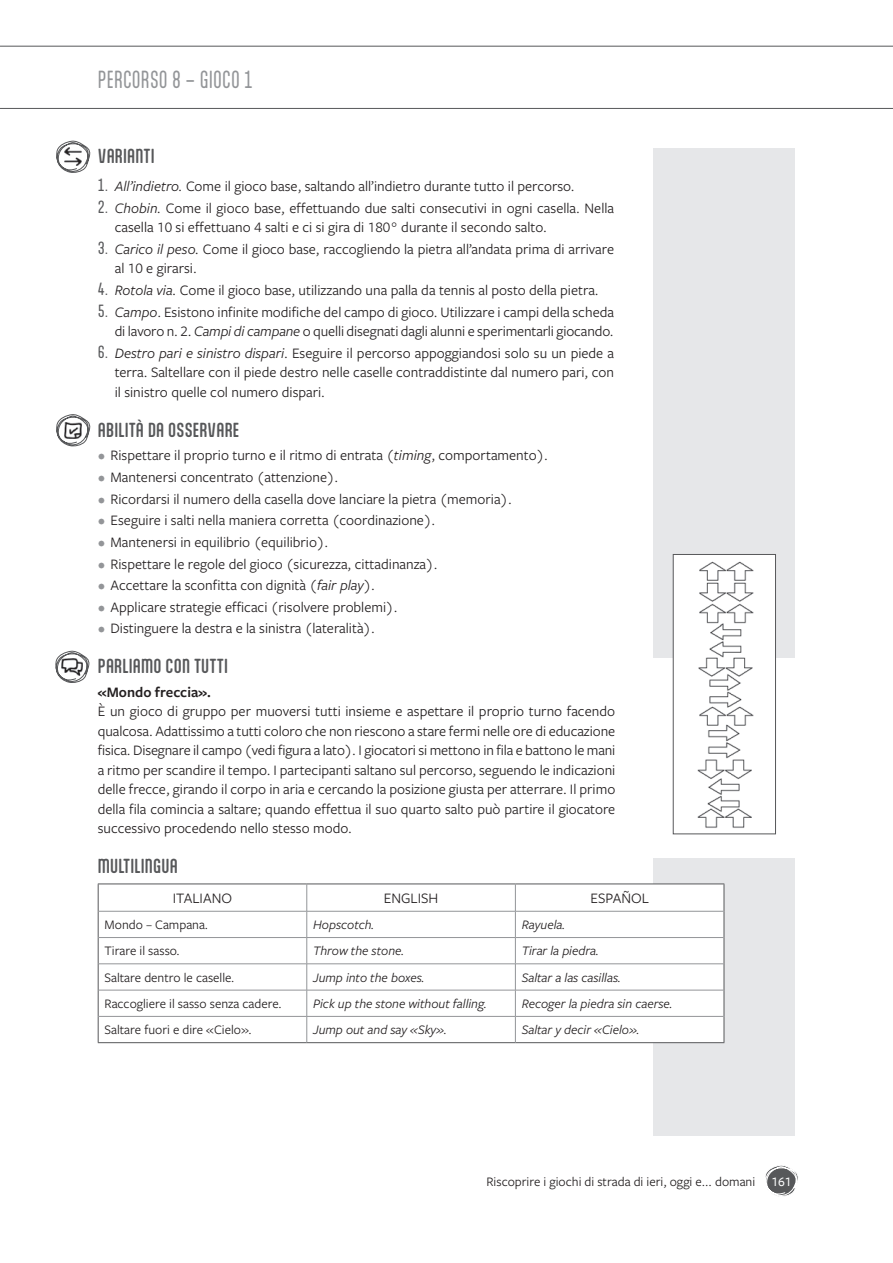
<style>
.page{position:relative;width:893px;height:1263px;background:#fff}
.page>*{position:absolute;margin:0;border:0;box-sizing:border-box;transform-origin:0 0}
.t1{font:21px "Aptly";letter-spacing:.01em;color:#939598;scale:.9 1}
.t2{font:500 17.25px "Aptly";letter-spacing:.01em;color:#57585a}
.t3{font:15px/19.5px "Freight Sans Pro";color:#231f20}
.t4{font:600 15px "Freight Sans Pro";color:#231f20}
.t5{font:italic 13.5px "Freight Sans Pro";color:#231f20}
.t6{font:13.5px "Freight Sans Pro";color:#231f20}
.s1{font-family:"Aptly";color:#57585a}
.s2{font-style:italic}
.s3{color:#939598}
.s4{font-weight:500;color:#fff}
</style>
<div class="page">
<svg style="left:765px;top:1165px;width:33px;height:32px"></svg>
<div style="left:654px;top:149px;width:141px;height:509px;background:#e6e7e9"></div>
<div style="left:654px;top:858px;width:141px;height:277px;background:#e6e7e9"></div>
<svg style="left:99px;top:884px;width:625px;height:158px"></svg>
<hr style="left:98px;top:883px;width:209px;height:1px;background:#57585a">
<hr style="left:307px;top:883px;width:208px;height:1px;background:#57585a">
<hr style="left:515px;top:883px;width:209px;height:1px;background:#57585a">
<svg style="left:98px;top:884px;width:1px;height:158px"></svg>
<svg style="left:724px;top:884px;width:1px;height:158px"></svg>
<hr style="left:98px;top:1042px;width:209px;height:1px;background:#57585a">
<hr style="left:307px;top:1042px;width:208px;height:1px;background:#57585a">
<hr style="left:515px;top:1042px;width:209px;height:1px;background:#57585a">
<hr style="left:99px;top:911px;width:208px;height:1px;background:#939598">
<hr style="left:307px;top:911px;width:208px;height:1px;background:#939598">
<hr style="left:515px;top:911px;width:209px;height:1px;background:#939598">
<hr style="left:99px;top:937px;width:208px;height:1px;background:#939598">
<hr style="left:307px;top:937px;width:208px;height:1px;background:#939598">
<hr style="left:515px;top:937px;width:209px;height:1px;background:#939598">
<hr style="left:99px;top:963px;width:208px;height:1px;background:#939598">
<hr style="left:307px;top:963px;width:208px;height:1px;background:#939598">
<hr style="left:515px;top:963px;width:209px;height:1px;background:#939598">
<hr style="left:99px;top:990px;width:208px;height:1px;background:#939598">
<hr style="left:307px;top:990px;width:208px;height:1px;background:#939598">
<hr style="left:515px;top:990px;width:209px;height:1px;background:#939598">
<hr style="left:99px;top:1016px;width:208px;height:1px;background:#939598">
<hr style="left:307px;top:1016px;width:208px;height:1px;background:#939598">
<svg style="left:307px;top:884px;width:1px;height:158px"></svg>
<hr style="left:515px;top:1016px;width:209px;height:1px;background:#939598">
<svg style="left:515px;top:884px;width:1px;height:158px"></svg>
<svg style="left:56px;top:141px;width:35px;height:32px"></svg>
<svg style="left:56px;top:414px;width:35px;height:33px"></svg>
<svg style="left:55px;top:651px;width:35px;height:32px"></svg>
<svg style="left:0;top:46px;width:893px;height:63px"></svg>
<img style="left:675px;top:556px;width:99px;height:272px">
<div style="left:673px;top:554px;width:103px;height:280px;border:1px solid #57585a"></div>
<h1 class="t1" style="left:98px;top:66px;width:174px">PERCORSO 8 – GIOCO 1</h1>
<p class="t2" style="left:98px;top:145px;width:58px">VARIANTI</p>
<p class="t3" style="left:98px;top:176px;width:478px"><span class="s1">1.</span> <span class="s2">All’indietro.</span> Come il gioco base, saltando all’indietro durante tutto il percorso.</p>
<p class="t3" style="left:115px;top:198px;width:501px;text-indent:-17px"><span class="s1">2.</span> <span class="s2">Chobin.</span> Come il gioco base, effettuando due salti consecutivi in ogni casella. Nella casella 10 si effettuano 4 salti e ci si gira di 180° durante il secondo salto.</p>
<p class="t3" style="left:115px;top:239px;width:501px;text-indent:-17px"><span class="s1">3.</span> <span class="s2">Carico il peso.</span> Come il gioco base, raccogliendo la pietra all’andata prima di arrivare al 10 e girarsi.</p>
<p class="t3" style="left:98px;top:280px;width:502px"><span class="s1">4.</span> <span class="s2">Rotola via.</span> Come il gioco base, utilizzando una palla da tennis al posto della pietra.</p>
<p class="t3" style="left:98px;top:301px;width:518px;text-align:right"><span class="s1">5.</span> <span class="s2">Campo</span>. Esistono infinite modifiche del campo di gioco. Utilizzare i campi della scheda di lavoro n. 2. <span class="s2">Campi di campane</span> o quelli disegnati dagli alunni e sperimentarli giocando.</p>
<p class="t3" style="left:115px;top:343px;width:501px;text-align:justify;text-indent:-17px"><span class="s1">6.</span> <span class="s2">Destro pari e sinistro dispari</span>. Eseguire il percorso appoggiandosi solo su un piede a terra. Saltellare con il piede destro nelle caselle contraddistinte dal numero pari, con il sinistro quelle col numero dispari.</p>
<p class="t2" style="left:98px;top:419px;width:143px">ABILITÀ DA OSSERVARE</p>
<p class="t3" style="left:98px;top:445px;width:452px"><span class="s3">•</span> Rispettare il proprio turno e il ritmo di entrata (<span class="s2">timing</span>, comportamento).</p>
<p class="t3" style="left:98px;top:467px;width:242px"><span class="s3">•</span> Mantenersi concentrato (attenzione).</p>
<p class="t3" style="left:98px;top:488px;width:416px"><span class="s3">•</span> Ricordarsi il numero della casella dove lanciare la pietra (memoria).</p>
<p class="t3" style="left:98px;top:510px;width:339px"><span class="s3">•</span> Eseguire i salti nella maniera corretta (coordinazione).</p>
<p class="t3" style="left:98px;top:532px;width:232px"><span class="s3">•</span> Mantenersi in equilibrio (equilibrio).</p>
<p class="t3" style="left:98px;top:553px;width:341px"><span class="s3">•</span> Rispettare le regole del gioco (sicurezza, cittadinanza).</p>
<p class="t3" style="left:98px;top:575px;width:279px"><span class="s3">•</span> Accettare la sconfitta con dignità (<span class="s2">fair play</span>).</p>
<p class="t3" style="left:98px;top:596px;width:301px"><span class="s3">•</span> Applicare strategie efficaci (risolvere problemi).</p>
<p class="t3" style="left:98px;top:618px;width:279px"><span class="s3">•</span> Distinguere la destra e la sinistra (lateralità).</p>
<p class="t2" style="left:98px;top:655px;width:132px">PARLIAMO CON TUTTI</p>
<p class="t4" style="left:98px;top:682px;width:115px">«Mondo freccia».</p>
<p class="t3" style="left:98px;top:701px;width:519px;text-align:justify">È un gioco di gruppo per muoversi tutti insieme e aspettare il proprio turno facendo qualcosa. Adattissimo a tutti coloro che non riescono a stare fermi nelle ore di educazione fisica. Disegnare il campo (vedi figura a lato). I giocatori si mettono in fila e battono le mani a ritmo per scandire il tempo. I partecipanti saltano sul percorso, seguendo le indicazioni delle frecce, girando il corpo in aria e cercando la posizione giusta per atterrare. Il primo della fila comincia a saltare; quando effettua il suo quarto salto può partire il giocatore successivo procedendo nello stesso modo.</p>
<p class="t2" style="left:98px;top:855px;width:81px">MULTILINGUA</p>
<p class="t3" style="left:173px;top:887px;width:61px">ITALIANO</p>
<p class="t3" style="left:384px;top:887px;width:56px">ENGLISH</p>
<p class="t3" style="left:590px;top:887px;width:60px">ESPAÑOL</p>
<p class="t6" style="left:105px;top:916px;width:104px">Mondo – Campana.</p>
<p class="t5" style="left:313px;top:916px;width:63px">Hopscotch.</p>
<p class="t5" style="left:522px;top:916px;width:45px">Rayuela.</p>
<p class="t6" style="left:105px;top:942px;width:76px">Tirare il sasso.</p>
<p class="t5" style="left:313px;top:942px;width:92px">Throw the stone.</p>
<p class="t5" style="left:522px;top:942px;width:78px">Tirar la piedra.</p>
<p class="t6" style="left:105px;top:968px;width:131px">Saltare dentro le caselle.</p>
<p class="t5" style="left:313px;top:968px;width:113px">Jump into the boxes.</p>
<p class="t5" style="left:522px;top:968px;width:100px">Saltar a las casillas.</p>
<p class="t6" style="left:105px;top:994px;width:178px">Raccogliere il sasso senza cadere.</p>
<p class="t5" style="left:313px;top:994px;width:175px">Pick up the stone without falling.</p>
<p class="t5" style="left:522px;top:994px;width:152px">Recoger la piedra sin caerse.</p>
<p class="t6" style="left:105px;top:1021px;width:148px">Saltare fuori e dire «Cielo».</p>
<p class="t5" style="left:313px;top:1021px;width:135px">Jump out and say «Sky».</p>
<p class="t5" style="left:522px;top:1021px;width:119px">Saltar y decir «Cielo».</p>
<p class="t6" style="left:486px;top:1173px;width:307px">Riscoprire i giochi di strada di ieri, oggi e... domani <span class="s4">161</span></p>
</div>
